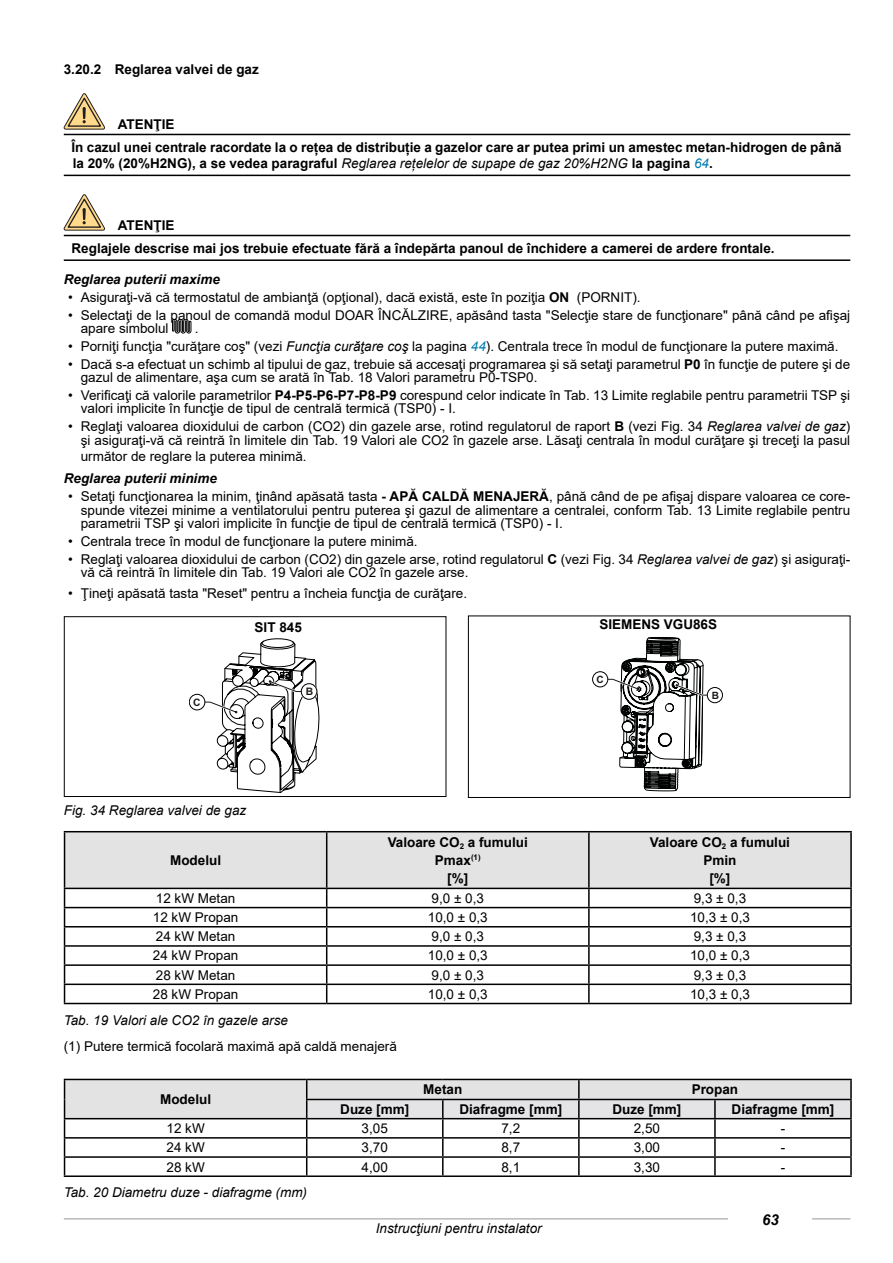
<style>
.page{position:relative;width:893px;height:1263px;background:#fff}
.page>*{position:absolute;margin:0;border:0;box-sizing:border-box;transform-origin:0 0}
.t1{font:italic 700 15px "Arial";color:#000}
.t2{font:13.5px/13.5px "Arial";color:#000}
.t3{font:700 13.5px/18.3px "Arial";color:#000}
.t4{font:italic 13.5px "Arial";color:#000}
.t5{font:italic 700 13.5px "Arial";color:#000}
.t6{font:700 10.35px "Arial";color:#201c18}
.t7{font:700 10.05px "Arial";color:#1c1b19}
.s1{font-weight:400;font-style:italic}
.s2{font-weight:400;font-style:italic;color:#007cb0}
.s3{font-weight:700}
.s4{font-style:italic}
.s5{font-style:italic;color:#007cb0}
</style>
<div class="page">
<hr style="left:64px;top:1218px;width:786px;height:1px;background:#989898">
<div style="left:729px;top:1209px;width:83px;height:19px;background:#fff"></div>
<hr style="left:64px;top:134px;width:786px;height:1px;background:#000">
<hr style="left:64px;top:175px;width:786px;height:1px;background:#000">
<hr style="left:64px;top:235px;width:786px;height:1px;background:#000">
<hr style="left:64px;top:259px;width:786px;height:2px;background:#000">
<svg style="left:64px;top:93px;width:41px;height:36px"></svg>
<svg style="left:64px;top:194px;width:41px;height:36px"></svg>
<svg style="left:172px;top:319px;width:19px;height:14px"></svg>
<hr style="left:64px;top:831px;width:263px;height:1px;background:#000">
<hr style="left:327px;top:831px;width:262px;height:1px;background:#000">
<hr style="left:589px;top:831px;width:263px;height:1px;background:#000">
<svg style="left:64px;top:832px;width:788px;height:171px"></svg>
<hr style="left:64px;top:1003px;width:263px;height:1px;background:#000">
<hr style="left:327px;top:1003px;width:262px;height:1px;background:#000">
<hr style="left:589px;top:1003px;width:263px;height:1px;background:#000">
<hr style="left:64px;top:1175px;width:243px;height:2px;background:#000">
<hr style="left:307px;top:1175px;width:136px;height:2px;background:#000">
<hr style="left:443px;top:1175px;width:136px;height:2px;background:#000">
<hr style="left:579px;top:1175px;width:136px;height:2px;background:#000">
<hr style="left:715px;top:1175px;width:137px;height:2px;background:#000">
<svg style="left:64px;top:1079px;width:788px;height:96px"></svg>
<hr style="left:64px;top:1118px;width:243px;height:1px;background:#000">
<div style="left:64px;top:616px;width:382px;height:181px;border:1px solid #000"></div>
<div style="left:189px;top:694px;width:16px;height:16px;border:1px solid #000;border-radius:50%"></div>
<svg style="left:203px;top:638px;width:116px;height:155px"></svg>
<div style="left:468px;top:615px;width:382px;height:183px;border:1px solid #000"></div>
<div style="left:707px;top:687px;width:16px;height:16px;border:1px solid #010202;border-radius:50%"></div>
<div style="left:592px;top:671px;width:16px;height:16px;border:1px solid #010202;border-radius:50%"></div>
<svg style="left:606px;top:637px;width:103px;height:161px"></svg>
<p class="t3" style="left:64px;top:60px;width:197px">3.20.2 Reglarea valvei de gaz</p>
<p class="t3" style="left:72px;top:114px;width:772px;line-height:22.5px;text-indent:46px">ATENŢIE<br>În cazul unei centrale racordate la o rețea de distribuție a gazelor care ar putea primi un amestec metan-hidrogen de până</p>
<p class="t3" style="left:73px;top:154px;width:642px">la 20% (20%H2NG), a se vedea paragraful <span class="s1">Reglarea rețelelor de supape de gaz 20%H2NG</span> la pagina <span class="s2">64</span>.</p>
<p class="t3" style="left:72px;top:215px;width:705px;line-height:22.5px;text-indent:46px">ATENŢIE<br>Reglajele descrise mai jos trebuie efectuate fără a îndepărta panoul de închidere a camerei de ardere frontale.</p>
<p class="t5" style="left:64px;top:270px;width:158px">Reglarea puterii maxime</p>
<p class="t2" style="left:68px;top:290px;width:574px">• Asiguraţi-vă că termostatul de ambianţă (opţional), dacă există, este în poziţia <span class="s3">ON</span> (PORNIT).</p>
<p class="t2" style="left:81px;top:308px;width:771px;text-indent:-13px">• Selectaţi de la panoul de comandă modul DOAR ÎNCĂLZIRE, apăsând tasta "Selecţie stare de funcţionare" până când pe afişaj apare simbolul</p>
<p class="t2" style="left:195px;top:322px;width:5px">.</p>
<p class="t2" style="left:68px;top:339px;width:772px">• Porniţi funcţia "curăţare coş" (vezi <span class="s4">Funcţia curăţare coş</span> la pagina <span class="s5">44</span>). Centrala trece în modul de funcţionare la putere maximă.</p>
<p class="t2" style="left:81px;top:357px;width:771px;text-indent:-13px">• Dacă s-a efectuat un schimb al tipului de gaz, trebuie să accesaţi programarea şi să setaţi parametrul <span class="s3">P0</span> în funcţie de putere şi de gazul de alimentare, aşa cum se arată în Tab. 18 Valori parametru P0-TSP0.</p>
<p class="t2" style="left:81px;top:388px;width:771px;text-indent:-13px">• Verificaţi că valorile parametrilor <span class="s3">P4-P5-P6-P7-P8-P9</span> corespund celor indicate în Tab. 13 Limite reglabile pentru parametrii TSP şi valori implicite în funcţie de tipul de centrală termică (TSP0) - I.</p>
<p class="t2" style="left:68px;top:420px;width:784px;text-align:right">• Reglaţi valoarea dioxidului de carbon (CO2) din gazele arse, rotind regulatorul de raport <span class="s3">B</span> (vezi Fig. 34 <span class="s4">Reglarea valvei de gaz</span>) şi asiguraţi-vă că reintră în limitele din Tab. 19 Valori ale CO2 în gazele arse. Lăsaţi centrala în modul curăţare şi treceţi la pasul</p>
<p class="t2" style="left:81px;top:449px;width:227px">următor de reglare la puterea minimă.</p>
<p class="t5" style="left:64px;top:470px;width:155px">Reglarea puterii minime</p>
<p class="t2" style="left:81px;top:490px;width:771px;text-align:justify;text-indent:-13px">• Setaţi funcţionarea la minim, ţinând apăsată tasta <span class="s3">- APĂ CALDĂ MENAJERĂ</span>, până când de pe afişaj dispare valoarea ce core&shy;spunde vitezei minime a ventilatorului pentru puterea şi gazul de alimentare a centralei, conform Tab. 13 Limite reglabile pentru parametrii TSP şi valori implicite în funcţie de tipul de centrală termică (TSP0) - I.</p>
<p class="t2" style="left:68px;top:534px;width:351px">• Centrala trece în modul de funcţionare la putere minimă.</p>
<p class="t2" style="left:81px;top:552px;width:771px;text-indent:-13px">• Reglaţi valoarea dioxidului de carbon (CO2) din gazele arse, rotind regulatorul <span class="s3">C</span> (vezi Fig. 34 <span class="s4">Reglarea valvei de gaz</span>) şi asiguraţi&shy;vă că reintră în limitele din Tab. 19 Valori ale CO2 în gazele arse.</p>
<p class="t2" style="left:68px;top:586px;width:401px">• Ţineţi apăsată tasta "Reset" pentru a încheia funcţia de curăţare.</p>
<p class="t3" style="left:255px;top:618px;width:49px">SIT 845</p>
<p class="t3" style="left:599px;top:615px;width:119px">SIEMENS VGU86S</p>
<p class="t6" style="left:193px;top:695px;width:9px">C</p>
<p class="t4" style="left:64px;top:802px;width:184px">Fig. 34 Reglarea valvei de gaz</p>
<p class="t3" style="left:170px;top:851px;width:53px">Modelul</p>
<p class="t6" style="left:306px;top:685px;width:9px">B</p>
<p class="t7" style="left:596px;top:673px;width:9px">C</p>
<p class="t7" style="left:712px;top:689px;width:9px">B</p>
<p class="t3" style="left:388px;top:833px;width:142px;text-align:center">Valoare CO<sub>2</sub> a fumului<br>Pmax<sup>(1)<br></sup>[%]</p>
<p class="t3" style="left:650px;top:833px;width:142px;text-align:center">Valoare CO<sub>2</sub> a fumului<br>Pmin<br>[%]</p>
<p class="t2" style="left:156px;top:891px;width:81px">12 kW Metan</p>
<p class="t2" style="left:432px;top:891px;width:54px">9,0 ± 0,3</p>
<p class="t2" style="left:694px;top:891px;width:54px">9,3 ± 0,3</p>
<p class="t2" style="left:153px;top:910px;width:87px">12 kW Propan</p>
<p class="t2" style="left:428px;top:910px;width:61px">10,0 ± 0,3</p>
<p class="t2" style="left:690px;top:910px;width:61px">10,3 ± 0,3</p>
<p class="t2" style="left:156px;top:930px;width:81px">24 kW Metan</p>
<p class="t2" style="left:432px;top:930px;width:54px">9,0 ± 0,3</p>
<p class="t2" style="left:694px;top:930px;width:54px">9,3 ± 0,3</p>
<p class="t2" style="left:153px;top:949px;width:87px">24 kW Propan</p>
<p class="t2" style="left:428px;top:949px;width:61px">10,0 ± 0,3</p>
<p class="t2" style="left:690px;top:949px;width:61px">10,0 ± 0,3</p>
<p class="t2" style="left:156px;top:968px;width:81px">28 kW Metan</p>
<p class="t2" style="left:432px;top:968px;width:54px">9,0 ± 0,3</p>
<p class="t2" style="left:694px;top:968px;width:54px">9,3 ± 0,3</p>
<p class="t2" style="left:153px;top:987px;width:87px">28 kW Propan</p>
<p class="t2" style="left:428px;top:987px;width:61px">10,0 ± 0,3</p>
<p class="t2" style="left:690px;top:987px;width:61px">10,3 ± 0,3</p>
<p class="t4" style="left:64px;top:1011px;width:226px">Tab. 19 Valori ale CO2 în gazele arse</p>
<p class="t2" style="left:64px;top:1040px;width:335px">(1) Putere termică focolară maximă apă caldă menajeră</p>
<p class="t3" style="left:160px;top:1090px;width:53px">Modelul</p>
<p class="t3" style="left:423px;top:1081px;width:41px">Metan</p>
<p class="t3" style="left:692px;top:1081px;width:48px">Propan</p>
<p class="t3" style="left:340px;top:1100px;width:70px">Duze [mm]</p>
<p class="t3" style="left:459px;top:1100px;width:104px">Diafragme [mm]</p>
<p class="t3" style="left:612px;top:1100px;width:70px">Duze [mm]</p>
<p class="t3" style="left:732px;top:1100px;width:104px">Diafragme [mm]</p>
<p class="t2" style="left:166px;top:1121px;width:40px">12 kW</p>
<p class="t2" style="left:362px;top:1121px;width:28px">3,05</p>
<p class="t2" style="left:501px;top:1121px;width:20px">7,2</p>
<p class="t2" style="left:634px;top:1121px;width:28px">2,50</p>
<p class="t2" style="left:781px;top:1121px;width:6px">-</p>
<p class="t2" style="left:166px;top:1141px;width:40px">24 kW</p>
<p class="t2" style="left:362px;top:1141px;width:28px">3,70</p>
<p class="t2" style="left:501px;top:1141px;width:20px">8,7</p>
<p class="t2" style="left:634px;top:1141px;width:28px">3,00</p>
<p class="t2" style="left:781px;top:1141px;width:6px">-</p>
<p class="t2" style="left:166px;top:1160px;width:40px">28 kW</p>
<p class="t2" style="left:362px;top:1160px;width:28px">4,00</p>
<p class="t2" style="left:501px;top:1160px;width:20px">8,1</p>
<p class="t2" style="left:634px;top:1160px;width:28px">3,30</p>
<p class="t2" style="left:781px;top:1160px;width:6px">-</p>
<p class="t4" style="left:64px;top:1184px;width:245px">Tab. 20 Diametru duze - diafragme (mm)</p>
<p class="t4" style="left:376px;top:1219px;width:167px">Instrucţiuni pentru instalator</p>
<p class="t1" style="left:762px;top:1210px;width:18px">63</p>
</div>
